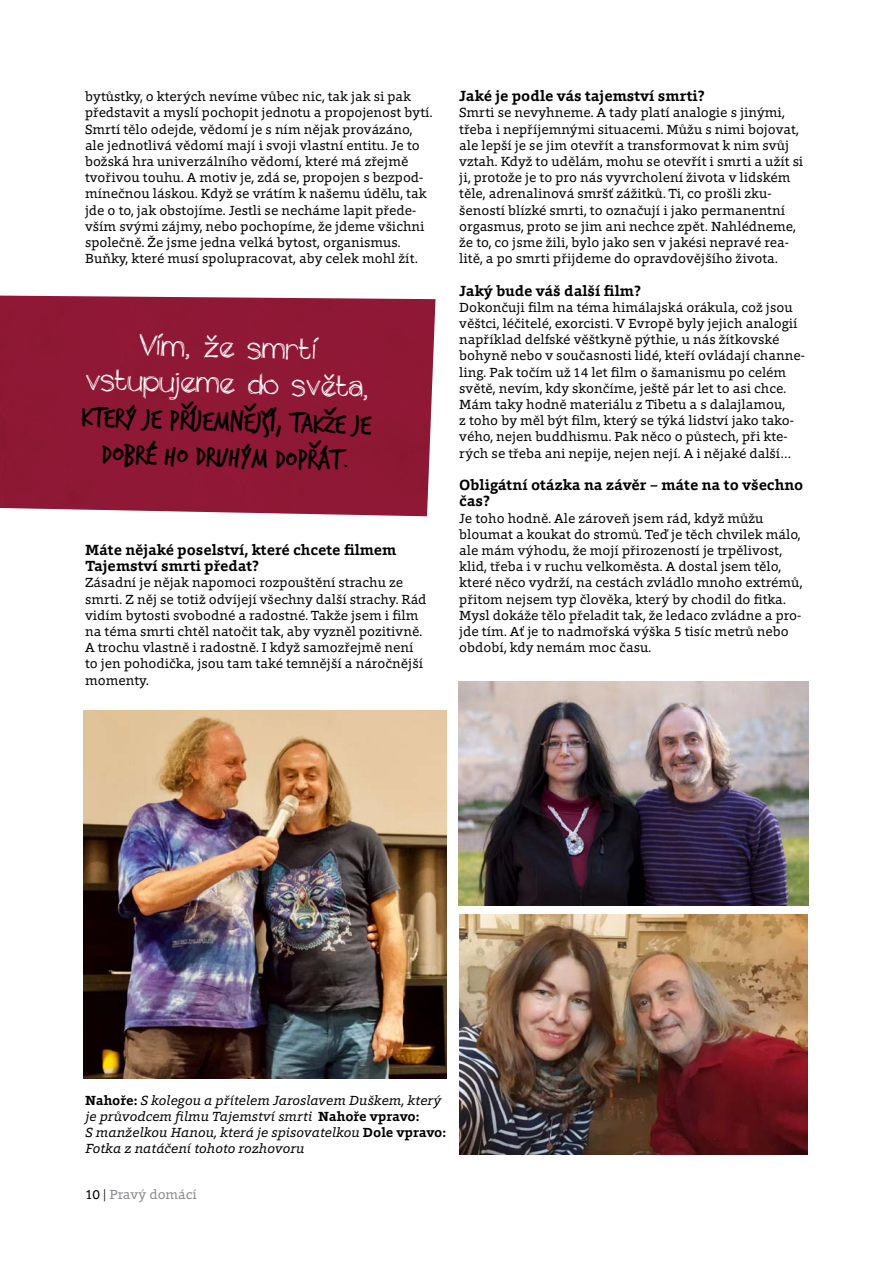
<style>
.page{position:relative;width:893px;height:1263px;background:#fff}
.page>*{position:absolute;margin:0;border:0;box-sizing:border-box;transform-origin:0 0}
.t1{font:30px/36px "Trash Hand CZ";color:#000;text-align:center}
.t2{font:30px/35.8px "theunseen CZ";color:#fff;text-align:center}
.t3{font:700 15px/16.2px "Foro";color:#000}
.t4{font:13.5px/16.2px "Foro";color:#000}
.t5{font:italic 13.5px/16.2px "Foro";color:#000}
.t6{font:13.5px "Foro";color:#888a8d}
.s1{font-weight:700;font-style:normal}
.s2{color:#000}
</style>
<div class="page">
<div style="left:0;top:296px;width:435px;height:220px;background:#8f1835"></div>
<img style="left:459px;top:915px;width:349px;height:239px">
<img style="left:458px;top:681px;width:351px;height:225px">
<img style="left:83px;top:710px;width:363px;height:368px">
<p class="t4" style="left:85px;top:88px;width:349px">bytůstky, o kterých nevíme vůbec nic, tak jak si pak představit a myslí pochopit jednotu a propojenost bytí.<br>Smrtí tělo odejde, vědomí je s ním nějak provázáno, ale jednotlivá vědomí mají i svoji vlastní entitu. Je to božská hra univerzálního vědomí, které má zřejmě tvořivou touhu. A motiv je, zdá se, propojen s bezpod&shy;mínečnou láskou. Když se vrátím k našemu údělu, tak jde o to, jak obstojíme. Jestli se necháme lapit přede&shy;vším svými zájmy, nebo pochopíme, že jdeme všichni společně. Že jsme jedna velká bytost, organismus.<br>Buňky, které musí spolupracovat, aby celek mohl žít.</p>
<h1 class="t2" style="left:87px;top:327px;width:285px;rotate:1deg">Vím, že smrtí vstupujeme do světa,</h1>
<h1 class="t1" style="left:82px;top:399px;width:291px;rotate:1deg">který je příjemnější, takže je dobré ho druhým dopřát.</h1>
<p class="t3" style="left:85px;top:541px;width:313px">Máte nějaké poselství, které chcete filmem<br>Tajemství smrti předat?</p>
<p class="t4" style="left:85px;top:574px;width:343px">Zásadní je nějak napomoci rozpouštění strachu ze smrti. Z něj se totiž odvíjejí všechny další strachy. Rád vidím bytosti svobodné a radostné. Takže jsem i film na téma smrti chtěl natočit tak, aby vyzněl pozitivně.<br>A trochu vlastně i radostně. I když samozřejmě není to jen pohodička, jsou tam také temnější a náročnější momenty.</p>
<p class="t3" style="left:459px;top:88px;width:247px">Jaké je podle vás tajemství smrti?</p>
<p class="t4" style="left:459px;top:104px;width:346px">Smrti se nevyhneme. A tady platí analogie s jinými, třeba i nepříjemnými situacemi. Můžu s nimi bojovat, ale lepší je se jim otevřít a transformovat k nim svůj vztah. Když to udělám, mohu se otevřít i smrti a užít si ji, protože je to pro nás vyvrcholení života v lidském těle, adrenalinová smršť zážitků. Ti, co prošli zku&shy;šeností blízké smrti, to označují i jako permanentní orgasmus, proto se jim ani nechce zpět. Nahlédneme, že to, co jsme žili, bylo jako sen v jakési nepravé rea&shy;litě, a po smrti přijdeme do opravdovějšího života.</p>
<p class="t3" style="left:459px;top:282px;width:183px">Jaký bude váš další film?</p>
<p class="t4" style="left:459px;top:299px;width:347px">Dokončuji film na téma himálajská orákula, což jsou věštci, léčitelé, exorcisti. V Evropě byly jejich analogií například delfské věštkyně pýthie, u nás žítkovské bohyně nebo v současnosti lidé, kteří ovládají channe&shy;ling. Pak točím už 14 let film o šamanismu po celém světě, nevím, kdy skončíme, ještě pár let to asi chce.<br>Mám taky hodně materiálu z Tibetu a s dalajlamou,<br>z toho by měl být film, který se týká lidství jako tako&shy;vého, nejen buddhismu. Pak něco o půstech, při kte&shy;rých se třeba ani nepije, nejen nejí. A i nějaké další…</p>
<p class="t3" style="left:459px;top:477px;width:345px">Obligátní otázka na závěr – máte na to všechno čas?</p>
<p class="t4" style="left:459px;top:509px;width:345px">Je toho hodně. Ale zároveň jsem rád, když můžu bloumat a koukat do stromů. Teď je těch chvilek málo, ale mám výhodu, že mojí přirozeností je trpělivost, klid, třeba i v ruchu velkoměsta. A dostal jsem tělo, které něco vydrží, na cestách zvládlo mnoho extrémů, přitom nejsem typ člověka, který by chodil do fitka.<br>Mysl dokáže tělo přeladit tak, že ledaco zvládne a pro&shy;jde tím. Ať je to nadmořská výška 5 tisíc metrů nebo období, kdy nemám moc času.</p>
<p class="t5" style="left:85px;top:1092px;width:362px"><span class="s1">Nahoře:</span> S kolegou a přítelem Jaroslavem Duškem, který je průvodcem filmu Tajemství smrti <span class="s1">Nahoře vpravo:<br></span>S manželkou Hanou, která je spisovatelkou <span class="s1">Dole vpravo:<br></span>Fotka z natáčení tohoto rozhovoru</p>
<p class="t6" style="left:85px;top:1185px;width:113px"><span class="s2">10 |</span> Pravý domácí</p>
</div>
